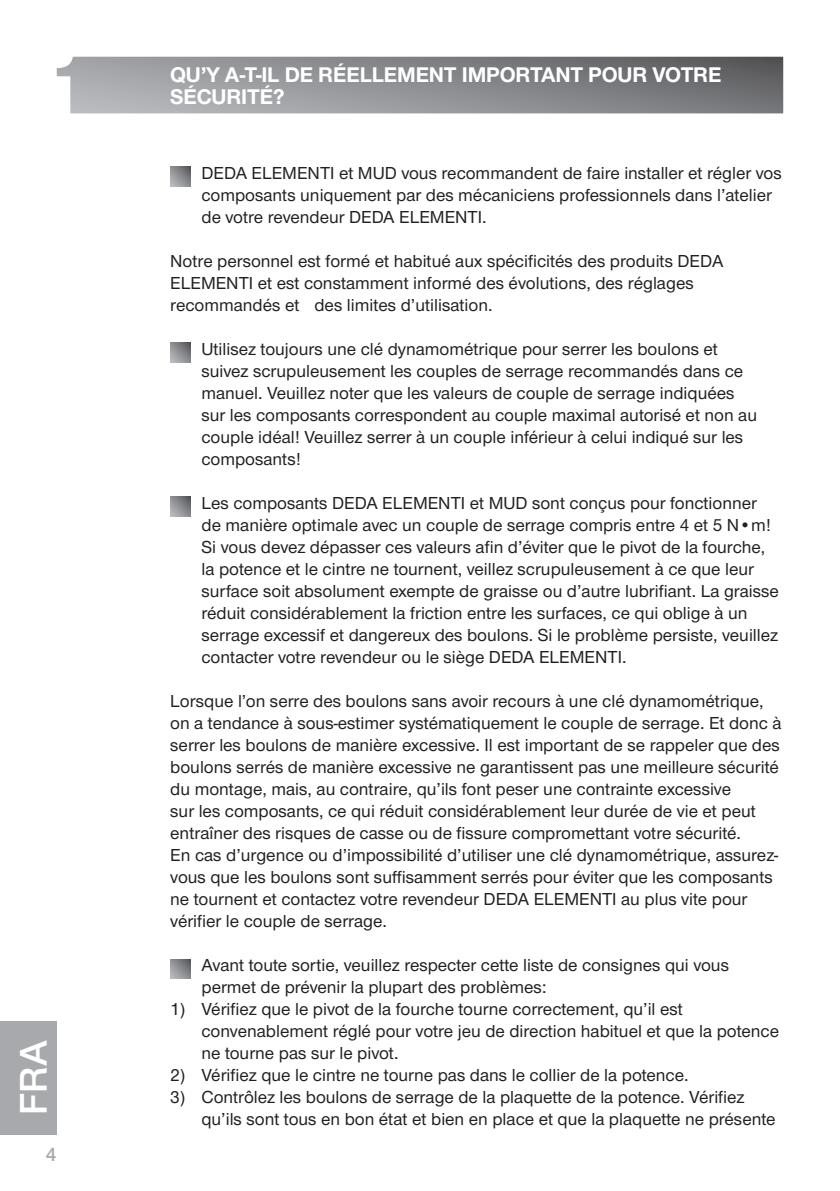
<style>
.page{position:relative;width:840px;height:1191px;background:#fff}
.page>*{position:absolute;margin:0;border:0;box-sizing:border-box;transform-origin:0 0}
.t1{font:40px "Nimbus San Nov Sem Bol";color:#fff}
.t2{font:700 22px "Nimbus San Nov";letter-spacing:-.01em;color:#fff}
.t3{font:20px "Nimbus San Nov Sem Bol";color:#a8a9ad}
.t4{font:500 18px/22px "Nimbus San Nov";color:#231f20}
</style>
<div class="page">
<div style="left:0;top:1020px;width:57px;height:114px;background:#a8a9ad"></div>
<svg style="left:57px;top:57px;width:725px;height:56px;background:#8d8e92"></svg>
<svg style="left:170px;top:167px;width:20px;height:20px"></svg>
<svg style="left:170px;top:343px;width:20px;height:20px"></svg>
<svg style="left:170px;top:497px;width:20px;height:20px"></svg>
<svg style="left:170px;top:959px;width:20px;height:20px"></svg>
<h1 class="t1" style="left:10px;top:1115px;width:77px;rotate:-90deg">FRA</h1>
<p class="t3" style="left:46px;top:1142px;width:12px">4</p>
<p class="t2" style="left:170px;top:62px;width:260px">QU’Y A-T-IL DE RÉELLEMENT</p>
<p class="t2" style="left:461px;top:62px;width:40px">IMPORT</p>
<p class="t2" style="left:541px;top:62px;width:139px">ANT POUR VOTRE</p>
<p class="t2" style="left:170px;top:84px;width:116px">SÉCURITÉ?</p>
<p class="t4" style="left:201px;top:162px;width:581px">DEDA ELEMENTI et MUD vous recommandent de faire installer et régler vos composants uniquement par des mécaniciens professionnels dans l’atelier de votre revendeur DEDA ELEMENTI.</p>
<p class="t4" style="left:170px;top:250px;width:554px">Notre personnel est formé et habitué aux spécificités des produits DEDA<br>ELEMENTI et est constamment informé des évolutions, des réglages recommandés et des limites d’utilisation.</p>
<p class="t4" style="left:201px;top:338px;width:557px">Utilisez toujours une clé dynamométrique pour serrer les boulons et suivez scrupuleusement les couples de serrage recommandés dans ce manuel. Veuillez noter que les valeurs de couple de serrage indiquées sur les composants correspondent au couple maximal autorisé et non au couple idéal! Veuillez serrer à un couple inférieur à celui indiqué sur les composants!</p>
<p class="t4" style="left:201px;top:492px;width:578px">Les composants DEDA ELEMENTI et MUD sont conçus pour fonctionner de manière optimale avec un couple de serrage compris entre 4 et 5 N•m!<br>Si vous devez dépasser ces valeurs afin d’éviter que le pivot de la fourche, la potence et le cintre ne tournent, veillez scrupuleusement à ce que leur surface soit absolument exempte de graisse ou d’autre lubrifiant. La graisse réduit considérablement la friction entre les surfaces, ce qui oblige à un serrage excessif et dangereux des boulons. Si le problème persiste, veuillez contacter votre revendeur ou le siège DEDA ELEMENTI.</p>
<p class="t4" style="left:170px;top:690px;width:612px">Lorsque l’on serre des boulons sans avoir recours à une clé dynamométrique, on a tendance à sous-estimer systématiquement le couple de serrage. Et donc à serrer les boulons de manière excessive. Il est important de se rappeler que des boulons serrés de manière excessive ne garantissent pas une meilleure sécurité du montage, mais, au contraire, qu’ils font peser une contrainte excessive<br>sur les composants, ce qui réduit considérablement leur durée de vie et peut entraîner des risques de casse ou de fissure compromettant votre sécurité.<br>En cas d’urgence ou d’impossibilité d’utiliser une clé dynamométrique, assurez&shy;vous que les boulons sont suffisamment serrés pour éviter que les composants ne tournent et contactez votre revendeur DEDA ELEMENTI au plus vite pour vérifier le couple de serrage.</p>
<p class="t4" style="left:201px;top:954px;width:528px">Avant toute sortie, veuillez respecter cette liste de consignes qui vous permet de prévenir la plupart des problèmes:</p>
<p class="t4" style="left:201px;top:998px;width:578px;text-indent:-31px">1) Vérifiez que le pivot de la fourche tourne correctement, qu’il est convenablement réglé pour votre jeu de direction habituel et que la potence ne tourne pas sur le pivot.</p>
<p class="t4" style="left:170px;top:1064px;width:519px">2) Vérifiez que le cintre ne tourne pas dans le collier de la potence.</p>
<p class="t4" style="left:201px;top:1086px;width:575px;text-indent:-31px">3) Contrôlez les boulons de serrage de la plaquette de la potence. Vérifiez qu’ils sont tous en bon état et bien en place et que la plaquette ne présente</p>
</div>
